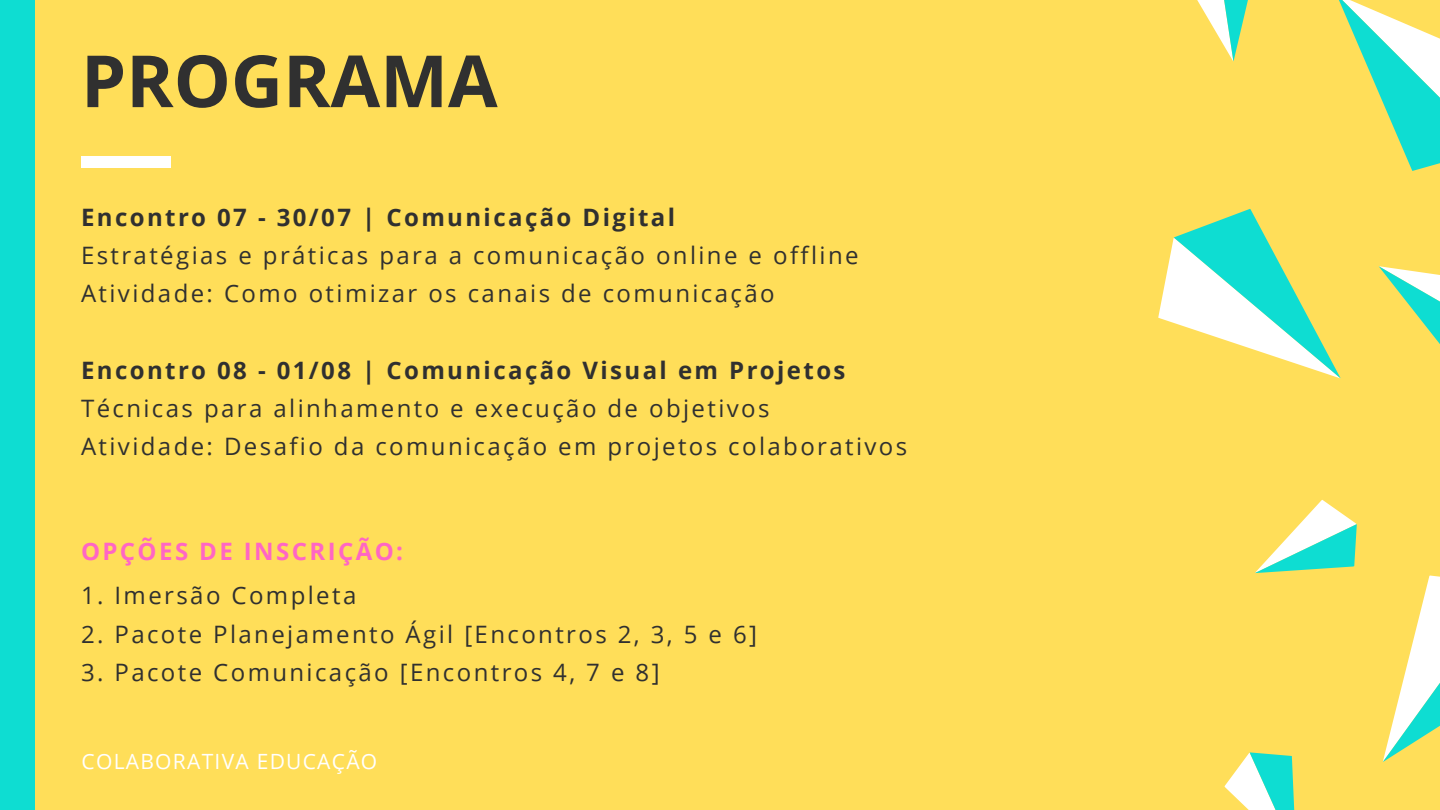
<style>
.page{position:relative;width:1440px;height:810px;background:#ffde59}
.page>*{position:absolute;margin:0;border:0;box-sizing:border-box;transform-origin:0 0}
.t1{font:700 72px "Open Sans";color:#303030}
.t2{font:24px/38.2px "Open Sans";letter-spacing:.1em;color:#303030}
.t3{font:700 24px "Open Sans";letter-spacing:.1em;color:#303030}
.t4{font:700 24px "Open Sans";letter-spacing:.1em;color:#ff66c4}
.t5{font:21px "Open Sans";letter-spacing:.06em;color:#fff}
</style>
<div class="page">
<div style="left:0;top:0;width:35px;height:810px;background:#0eddd2"></div>
<svg style="left:1224px;top:499px;width:216px;height:311px"></svg>
<svg style="left:1158px;top:0;width:282px;height:379px"></svg>
<div style="left:81px;top:156px;width:90px;height:12px;background:#fff"></div>
<h1 class="t1" style="left:81px;top:30px;width:418px">PROGRAMA</h1>
<p class="t3" style="left:81px;top:200px;width:596px">Encontro 07 - 30/07 | Comunicação Digital</p>
<p class="t2" style="left:81px;top:235px;width:779px">Estratégias e práticas para a comunicação online e offline<br>Atividade: Como otimizar os canais de comunicação</p>
<p class="t3" style="left:81px;top:353px;width:766px">Encontro 08 - 01/08 | Comunicação Visual em Projetos</p>
<p class="t2" style="left:81px;top:388px;width:828px">Técnicas para alinhamento e execução de objetivos<br>Atividade: Desafio da comunicação em projetos colaborativos</p>
<p class="t4" style="left:81px;top:535px;width:324px">OPÇÕES DE INSCRIÇÃO:</p>
<p class="t2" style="left:81px;top:576px;width:277px">1. Imersão Completa</p>
<p class="t2" style="left:81px;top:614px;width:678px">2. Pacote Planejamento Ágil [Encontros 2, 3, 5 e 6]</p>
<p class="t2" style="left:81px;top:652px;width:580px">3. Pacote Comunicação [Encontros 4, 7 e 8]</p>
<p class="t5" style="left:82px;top:747px;width:297px">COLABORATIVA EDUCAÇÃO</p>
</div>
